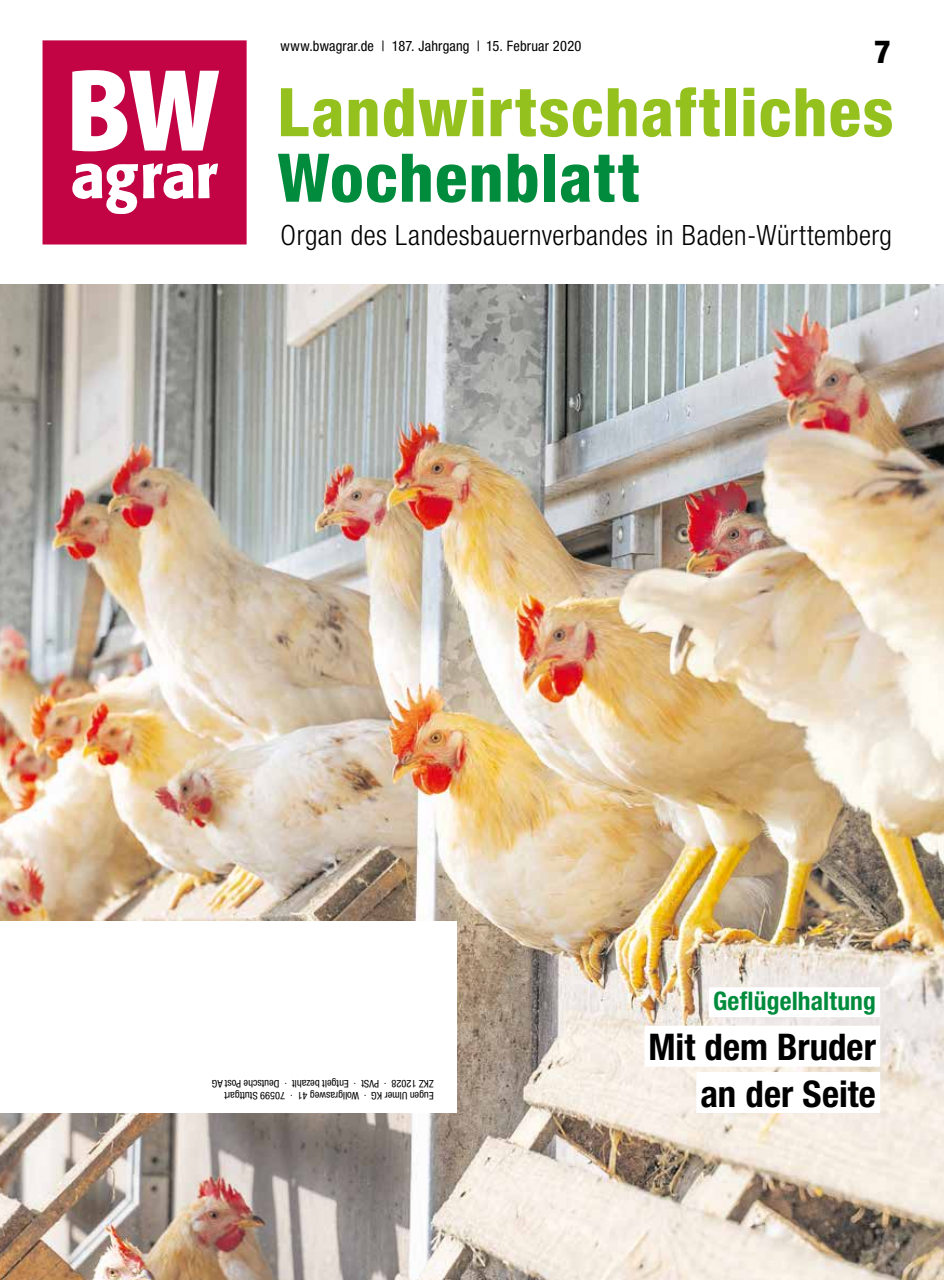
<style>
.page{position:relative;width:944px;height:1280px;background:#fff}
.page>*{position:absolute;margin:0;border:0;box-sizing:border-box;transform-origin:0 0}
.t1{font:800 condensed 67.2px "Helvetica Neue LT Std";letter-spacing:.02em;color:#95c11f}
.t2{font:800 condensed 67.2px "Helvetica Neue LT Std";letter-spacing:.02em;color:#008c3c}
.t3{font:700 condensed 36.75px/46.3px "Helvetica Neue LT Std";color:#000;text-align:right}
.t4{font:800 condensed 31.95px "Helvetica Neue LT Std";color:#000}
.t5{font:300 condensed 27.9px "Helvetica Neue LT Std";letter-spacing:.015em;color:#000}
.t6{font:700 condensed 25.5px "Helvetica Neue LT Std";letter-spacing:.005em;color:#008c3c}
.t7{font:condensed 14.4px "Helvetica Neue LT Std";letter-spacing:.015em;color:#000}
.t8{font:condensed 10.35px/12.8px "Helvetica Neue LT Std";color:#000}
</style>
<div class="page">
<svg style="left:43px;top:40px;width:204px;height:204px"></svg>
<img style="left:0;top:285px;width:944px;height:995px">
<svg style="left:644px;top:987px;width:236px;height:126px"></svg>
<div style="left:0;top:922px;width:456px;height:191px;background:#fff"></div>
<h3 class="t7" style="left:281px;top:37px;width:302px">www.bwagrar.de | 187. Jahrgang | 15. Februar 2020</h3>
<h3 class="t4" style="left:874px;top:32px;width:18px">7</h3>
<h1 class="t1" style="left:277px;top:71px;width:618px">Landwirtschaftliches</h1>
<h1 class="t2" style="left:278px;top:136px;width:363px">Wochenblatt</h1>
<h3 class="t5" style="left:281px;top:219px;width:613px">Organ des Landesbauernverbandes in Baden-Württemberg</h3>
<p class="t8" style="left:386px;top:1102px;width:176px;text-indent:-47px;rotate:-180deg">Eugen Ulmer KG · Wollgrasweg 41 · 70599 Stuttgart<br>· PVSt · Entgelt bezahlt · Deutsche Post AG</p>
<p class="t8" style="left:434px;top:1090px;width:44px;rotate:-180deg">ZKZ 12028</p>
<h3 class="t6" style="left:713px;top:985px;width:164px">Geflügelhaltung</h3>
<h2 class="t3" style="left:648px;top:1024px;width:229px">Mit dem Bruder an der Seite</h2>
</div>
